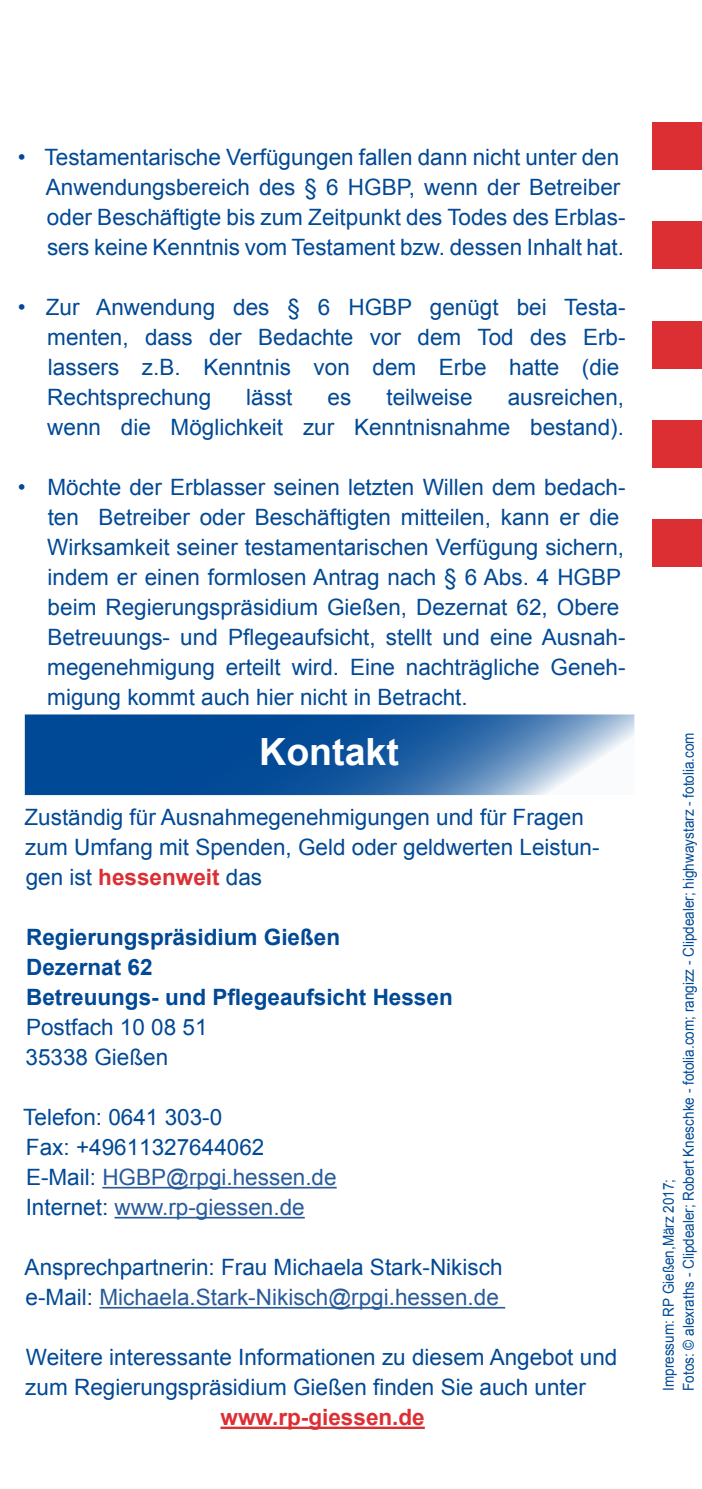
<style>
.page{position:relative;width:702px;height:1489px;background:#fff}
.page>*{position:absolute;margin:0;border:0;box-sizing:border-box;transform-origin:0 0}
.t1{font:700 37.5px "Arial";color:#fff}
.t2{font:22.5px/30px "Arial";color:#004996}
.t3{font:700 22.5px/30px "Arial";color:#004996}
.t4{font:700 22.5px "Arial";color:#dc2f34}
.t5{font:15px "Arial";color:#004996;scale:.9 1}
.s1{font-weight:700;color:#dc2f34}
.s2{font-weight:400}
.s3{font-style:inherit}
.s4{color:#275b9b}
</style>
<div class="page">
<div style="left:652px;top:122px;width:50px;height:47px;background:#dc2f34"></div>
<div style="left:652px;top:221px;width:50px;height:48px;background:#dc2f34"></div>
<div style="left:652px;top:321px;width:50px;height:47px;background:#dc2f34"></div>
<div style="left:652px;top:420px;width:50px;height:48px;background:#dc2f34"></div>
<div style="left:652px;top:519px;width:50px;height:47px;background:#dc2f34"></div>
<hr style="left:102px;top:1186px;width:234px;height:2px;background:#275b9b">
<hr style="left:114px;top:1216px;width:191px;height:2px;background:#275b9b">
<hr style="left:99px;top:1306px;width:406px;height:2px;background:#275b9b">
<hr style="left:220px;top:1426px;width:205px;height:2px;background:#dc2f34">
<svg style="left:28px;top:717px;width:603px;height:75px;background:#2f6aa9"></svg>
<div style="left:25px;top:714px;width:609px;height:81px;border:2px solid #004996"></div>
<p class="t2" style="left:46px;top:142px;width:581px;text-indent:-28px">• Testamentarische Verfügungen fallen dann nicht unter den Anwendungsbereich des § 6 HGBP, wenn der Betreiber oder Beschäftigte bis zum Zeitpunkt des Todes des Erblas&shy;sers keine Kenntnis vom Testament bzw. dessen Inhalt hat.</p>
<p class="t2" style="left:47px;top:292px;width:579px;text-indent:-29px">• Zur Anwendung des § 6 HGBP genügt bei Testa&shy;menten, dass der Bedachte vor dem Tod des Erb&shy;lassers z.B. Kenntnis von dem Erbe hatte (die Rechtsprechung</p>
<p class="t2" style="left:246px;top:382px;width:48px">lässt</p>
<p class="t2" style="left:327px;top:382px;width:25px">es</p>
<p class="t2" style="left:386px;top:382px;width:88px">teilweise</p>
<p class="t2" style="left:47px;top:382px;width:578px;text-align:right">ausreichen,<br>wenn die Möglichkeit zur Kenntnisnahme bestand).</p>
<p class="t2" style="left:47px;top:472px;width:580px;text-indent:-29px">• Möchte der Erblasser seinen letzten Willen dem bedach&shy;ten Betreiber oder Beschäftigten mitteilen, kann er die Wirksamkeit seiner testamentarischen Verfügung sichern, indem er einen formlosen Antrag nach § 6 Abs. 4 HGBP beim Regierungspräsidium Gießen, Dezernat 62, Obere Betreuungs- und Pflegeaufsicht, stellt und eine Ausnah&shy;megenehmigung erteilt wird. Eine nachträgliche Geneh&shy;migung kommt auch hier nicht in Betracht.</p>
<h1 class="t1" style="left:259px;top:726px;width:141px">Kontakt</h1>
<p class="t2" style="left:25px;top:802px;width:576px">Zuständig für Ausnahmegenehmigungen und für Fragen zum Umfang mit Spenden, Geld oder geldwerten Leistun&shy;gen ist <span class="s1">hessenweit</span> das</p>
<p class="t3" style="left:26px;top:922px;width:428px">Regierungspräsidium Gießen<br>Dezernat 62<br>Betreuungs- und Pflegeaufsicht Hessen<br><span class="s2">Postfach 10 08 51<br>35338 Gießen</span></p>
<p class="t2" style="left:23px;top:1102px;width:315px">Telefon: 0641 303-0<br>Fax: <span class="s3">+49611327644062<br></span>E-Mail: <span class="s4">HGBP@rpgi.hessen.de<br></span>Internet: <span class="s4">www.rp-giessen.de</span></p>
<p class="t2" style="left:25px;top:1252px;width:479px">Ansprechpartnerin: Frau Michaela Stark-Nikisch e-Mail: <span class="s4">Michaela.Stark-Nikisch@rpgi.hessen.de</span></p>
<p class="t2" style="left:26px;top:1342px;width:593px">Weitere interessante Informationen zu diesem Angebot und</p>
<p class="t2" style="left:25px;top:1372px;width:562px">zum Regierungspräsidium Gießen finden Sie auch unter</p>
<p class="t4" style="left:220px;top:1402px;width:206px">www.rp-giessen.de</p>
<p class="t5" style="left:678px;top:1390px;width:733px;rotate:-90deg">Fotos: © alexraths - Clipdealer; Robert Kneschke - fotolia.com; rangizz - Clipdealer; highwaystarz - fotolia.com</p>
<p class="t5" style="left:658px;top:1390px;width:237px;rotate:-90deg">Impressum: RP Gießen,März 2017;</p>
</div>
